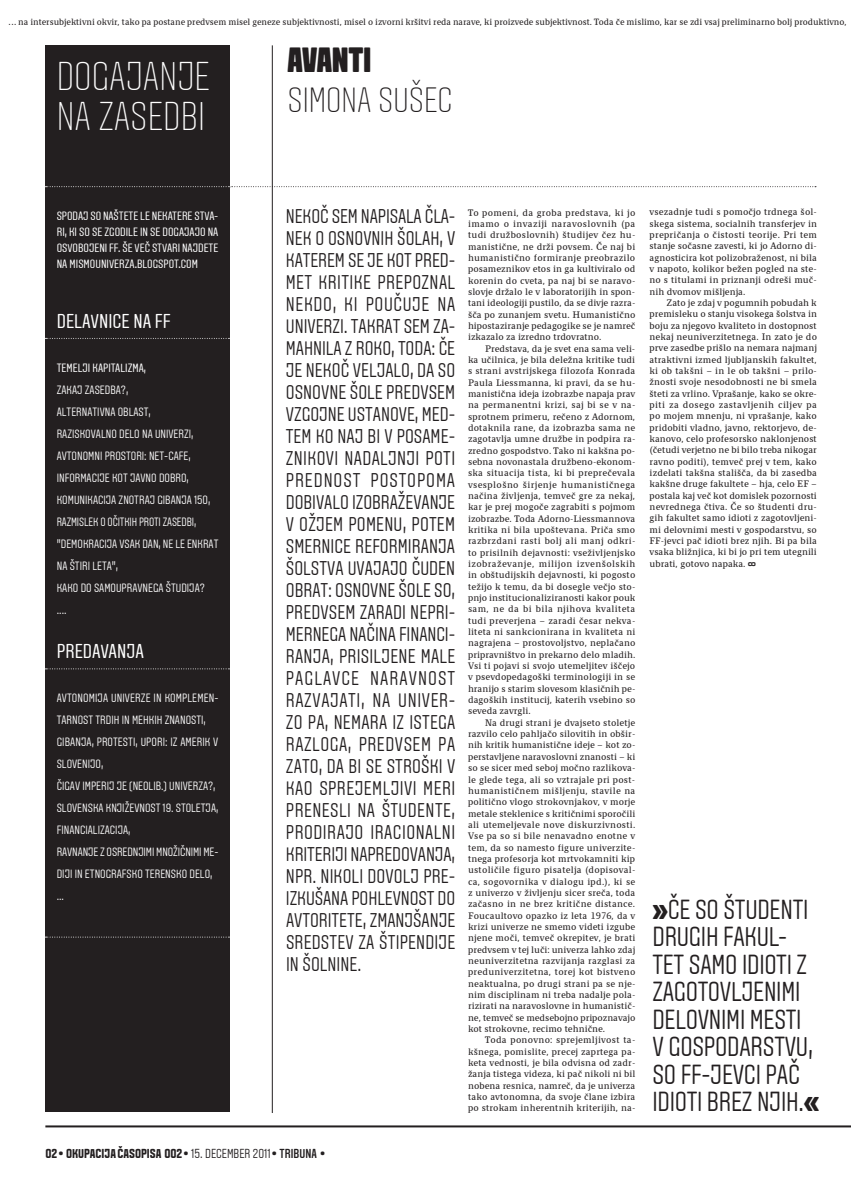
<style>
.page{position:relative;width:851px;height:1191px;background:#fff}
.page>*{position:absolute;margin:0;border:0;box-sizing:border-box;transform-origin:0 0}
.t1{font:200 40px/40px "Aveny TSTREHA";color:#fff}
.t2{font:200 35px "Aveny TSTREHA";color:#231f20}
.t3{font:900 35px "Aveny TSTREHA";color:#231f20}
.t4{font:300 27.5px/27.5px "Aveny TSTREHA";letter-spacing:-.01em;color:#231f20}
.t5{font:20px "Aveny TSTREHA";color:#fff}
.t6{font:300 19.8px/22px "Aveny TSTREHA";color:#231f20}
.t7{font:700 13px "Aveny TSTREHA";color:#231f20}
.t8{font:300 12px/22px "Aveny TSTREHA";color:#fff}
.t9{font:12px/16px "Aveny TSTREHA";color:#fff;text-align:justify}
.t10{font:8.5px/11.3px "Tribunal";color:#231f20;text-align:justify}
.t11{font:8.2px "Tribunal";letter-spacing:-.005em;color:#231f20}
.s1{font-size:8.5px}
.s2{font-family:"Aveny T"}
.s3{font-family:"Aveny T";font-weight:300}
.s4{font-family:"Aveny T";font-weight:500}
.s5{font-family:"Aveny TSTREHA";font-weight:500;font-size:11px}
.s6{font-weight:800}
</style>
<div class="page">
<hr style="left:45px;top:1125px;width:805px;height:2px;background:#231f20">
<hr style="left:272px;top:45px;width:1px;height:1068px;background:#231f20">
<div style="left:45px;top:45px;width:185px;height:1066px;background:#231f20"></div>
<svg style="left:45px;top:186px;width:770px;height:1px"></svg>
<svg style="left:45px;top:338px;width:185px;height:1px"></svg>
<svg style="left:45px;top:668px;width:185px;height:1px"></svg>
<svg style="left:45px;top:936px;width:185px;height:1px"></svg>
<p class="t11" style="left:9px;top:15px;width:839px"><span class="s1">...</span> na intersubjektivni okvir, tako pa postane predvsem misel geneze subjektivnosti, misel o izvorni kršitvi reda narave, ki proizvede subjektivnost. Toda če mislimo, kar se zdi vsaj preliminarno bolj produktivno,</p>
<h1 class="t1" style="left:57px;top:56px;width:155px">DOGAJANJE<br>NA ZASEDBI</h1>
<h2 class="t3" style="left:287px;top:39px;width:83px">AVANTI</h2>
<h2 class="t2" style="left:287px;top:79px;width:167px">SIMONA SUŠEC</h2>
<h3 class="t9" style="left:57px;top:208px;width:163px">SPODAJ SO NAŠTETE LE NEKATERE STVA-RI, KI SO SE ZGODILE IN SE DOGAJAJO NA OSVOBOJENI FF. ŠE VEČ STVARI NAJDETE NA MISMOUNIVERZA.BLOGSPOT.COM</h3>
<h3 class="t5" style="left:57px;top:310px;width:116px">DELAVNICE NA FF</h3>
<h3 class="t9" style="left:57px;top:360px;width:91px">TEMELJI KAPITALIZMA,</h3>
<p class="t8" style="left:57px;top:379px;width:163px">ZAKAJ ZASEDBA?,<br>ALTERNATIVNA O BLAST,<br>RAZISKOVALNO DELO NA UNIVERZI,<br>AVTONOMNI PROSTORI: NET-CAFE,<br>INFORMACIJE KOT JAVNO DOBRO,<br>KOMUNIKACIJA ZNOTRAJ GIBANJA 15O,<br>RAZMISLEK OOČITKIH PROTI ZASEDBI, "DEMOKRACIJA VSAK DAN, NE LE ENKRAT<br>NA ŠTIRI LETA",<br>KAKO DO SAMOUPRAVNEGAŠTUDIJA</p>
<h3 class="t8" style="left:200px;top:577px;width:7px">?</h3>
<h3 class="t8" style="left:57px;top:599px;width:11px">....</h3>
<h3 class="t5" style="left:57px;top:640px;width:89px">PREDAVANJA</h3>
<h3 class="t8" style="left:57px;top:687px;width:38px">AVTONOMIJAUNIVERZEINK</h3>
<h3 class="t8" style="left:170px;top:687px;width:12px">OMPLEMEN</h3>
<h3 class="t8" style="left:214px;top:687px;width:6px">-</h3>
<h3 class="t8" style="left:57px;top:709px;width:6px">TARN</h3>
<h3 class="t8" style="left:78px;top:709px;width:11px">OSTTRDIHINMEHKIHZNAN</h3>
<h3 class="t8" style="left:186px;top:709px;width:22px">OSTI,</h3>
<h3 class="t8" style="left:57px;top:731px;width:6px">GIBANJA</h3>
<h3 class="t8" style="left:92px;top:731px;width:27px">, PROTESTI</h3>
<h3 class="t8" style="left:136px;top:731px;width:37px">, UPORI: IZAMERIKV</h3>
<h3 class="t8" style="left:57px;top:753px;width:21px">SLOVENIJ</h3>
<h3 class="t8" style="left:96px;top:753px;width:9px">O,</h3>
<h3 class="t8" style="left:57px;top:775px;width:6px">ČIGAVIMPERIJJE</h3>
<h3 class="t8" style="left:129px;top:775px;width:44px">(NEOLIB.) UNIVERZA</h3>
<h3 class="t8" style="left:57px;top:775px;width:163px;text-indent:151px">?,<br>SLOVENSKA KNJIŽEVNOST 19. STOLETJA,<br>FINANCIALIZACIJA,<br>RAVNANJE Z OSREDNJIMI MNOŽIČNIMI ME-<br>DIJI IN ETNOGRAFSKO TERENSKO DELO, ...</h3>
<p class="t6" style="left:286px;top:205px;width:171px">NEKOČ SEM NAPISALA ČLA-<br>NEK OOSNOVNIH ŠOLAH, V<br>KATEREM SE JE KOT PRED-<br>MET KRITIKE PREPOZNAL<br>NEKDO, KI POUČUJE NA<br>UNIVERZI. TAKRAT SEM ZA-<br>MAHNILA Z ROKO, TODA: ČE<br>JE NEKOČ VELJALO, DA SO<br>OSNOVNE ŠOLE PREDVSEM<br>VZGOJNE USTANOVE, MED-<br>TEM KO NAJ BI V POSAME-<br>ZNIKOVI NADALJNJI POTI<br>PREDNOST POSTOPOMA<br>DOBIVALO IZOBRAŽEVANJE<br>V OŽJEM POMENU, POTEM<br>SMERNICE REFORMIRANJA<br>ŠOLSTVA UVAJAJO ČUDEN<br>OBRAT: OSNOVNE ŠOLE SO,<br>PREDVSEM ZARADI NEPRI-<br>MERNEGA NAČINA FINANCI-<br>RANJA, PRISILJENE MALE<br>PAGLAVCE NARAVNOST<br>RAZVAJATI, NA UNIVER-<br>ZO PA, NEMARA IZ ISTEGA<br>RAZLOGA, PREDVSEM PA<br>ZATO, DA BI SE STROŠKI V<br>KAO SPREJEMLJIVI MERI<br>PRENESLI NA ŠTUDENTE,<br>PRODIRAJO IRACIONALNI<br>KRITERIJI NAPREDOVANJA,<br>NPR. NIKOLI DOVOLJ PRE-<br>IZKUŠANA POHLEVNOST DO<br>AVTORITETE, ZMANJŠANJE<br>SREDSTEV ZA ŠTIPENDIJE<br>IN ŠOLNINE.</p>
<p class="t10" style="left:468px;top:206px;width:169px">To pomeni, da groba predstava, ki jo imamo o invaziji naravoslovnih (pa tudi družboslovnih) študijev čez hu&shy;manistične, ne drži povsem. Če naj bi humanistično formiranje preobrazilo posameznikov etos in ga kultiviralo od korenin do cveta, pa naj bi se naravo&shy;slovje držalo le v laboratorijih in spon&shy;tani ideologiji pustilo, da se divje razra&shy;šča po zunanjem svetu. Humanistično hipostaziranje pedagogike se je namreč izkazalo za izredno trdovratno.</p>
<p class="t10" style="left:468px;top:342px;width:169px;text-indent:17px">Predstava, da je svet ena sama veli&shy;ka učilnica, je bila deležna kritike tudi s strani avstrijskega filozofa Konrada Paula Liessmanna, ki pravi, da se hu&shy;manistična ideja izobrazbe napaja prav na permanentni krizi, saj bi se v na&shy;sprotnem primeru, rečeno z Adornom, dotaknila rane, da izobrazba sama ne zagotavlja umne družbe in podpira ra&shy;zredno gospodstvo. Tako ni kakšna po&shy;sebna novonastala družbeno-ekonom&shy;ska situacija tista, ki bi preprečevala vsesplošno širjenje humanističnega načina življenja, temveč gre za nekaj, kar je prej mogoče zagrabiti s pojmom izobrazbe. Toda Adorno-Liessmannova kritika ni bila upoštevana. Priča smo razbrzdani rasti bolj ali manj odkri&shy;to prisilnih dejavnosti: vseživljenjsko izobraževanje, milijon izvenšolskih in obštudijskih dejavnosti, ki pogosto težijo k temu, da bi dosegle večjo sto&shy;pnjo institucionaliziranosti kakor pouk sam, ne da bi bila njihova kvaliteta tudi preverjena – zaradi česar nekva&shy;liteta ni sankcionirana in kvaliteta ni nagrajena – prostovoljstvo, neplačano pripravništvo in prekarno delo mladih.<br>Vsi ti pojavi si svojo utemeljitev iščejo v psevdopedagoški terminologiji in se hranijo s starim slovesom klasičnih pe&shy;dagoških institucij, katerih vsebino so seveda zavrgli.</p>
<p class="t10" style="left:468px;top:716px;width:169px;text-indent:17px">Na drugi strani je dvajseto stoletje razvilo celo pahljačo silovitih in obšir&shy;nih kritik humanistične ideje – kot zo&shy;perstavljene naravoslovni znanosti – ki so se sicer med seboj močno razlikova&shy;le glede tega, ali so vztrajale pri post&shy;humanističnem mišljenju, stavile na politično vlogo strokovnjakov, v morje metale steklenice s kritičnimi sporočili ali utemeljevale nove diskurzivnosti.<br>Vse pa so si bile nenavadno enotne v tem, da so namesto figure univerzite&shy;tnega profesorja kot mrtvokamniti kip ustoličile figuro pisatelja (dopisoval&shy;ca, sogovornika v dialogu ipd.), ki se z univerzo v življenju sicer sreča, toda začasno in ne brez kritične distance.<br>Foucaultovo opazko iz leta 1976, da v krizi univerze ne smemo videti izgube njene moči, temveč okrepitev, je brati predvsem v tej luči: univerza lahko zdaj neuniverzitetna razvijanja razglasi za preduniverzitetna, torej kot bistveno neaktualna, po drugi strani pa se nje&shy;nim disciplinam ni treba nadalje pola&shy;rizirati na naravoslovne in humanistič&shy;ne, temveč se medsebojno pripoznavajo kot strokovne, recimo tehnične.</p>
<p class="t10" style="left:468px;top:1033px;width:169px;text-indent:17px">Toda ponovno: sprejemljivost ta&shy;kšnega, pomislite, precej zaprtega pa&shy;keta vednosti, je bila odvisna od zadr&shy;žanja tistega videza, ki pač nikoli ni bil nobena resnica, namreč, da je univerza tako avtonomna, da svoje člane izbira po strokam inherentnih kriterijih, na-</p>
<h3 class="t7" style="left:45px;top:1146px;width:281px">02 <span class="s2">•</span> OKUPACIJA ČASOPISA 002 <span class="s2">•</span> <span class="s3">15. DECEMBER 2011</span>• <span class="s4">TRIBUNA</span> <span class="s2">•</span></h3>
<p class="t10" style="left:649px;top:206px;width:169px">vsezadnje tudi s pomočjo trdnega šol&shy;skega sistema, socialnih transferjev in prepričanja o čistosti teorije. Pri tem stanje sočasne zavesti, ki jo Adorno di&shy;agnosticira kot polizobraženost, ni bila v napoto, kolikor bežen pogled na ste&shy;no s titulami in priznanji odreši muč&shy;nih dvomov mišljenja.</p>
<p class="t10" style="left:649px;top:296px;width:169px;text-indent:17px">Zato je zdaj v pogumnih pobudah k premisleku o stanju visokega šolstva in boju za njegovo kvaliteto in dostopnost nekaj neuniverzitetnega. In zato je do prve zasedbe prišlo na nemara najmanj atraktivni izmed ljubljanskih fakultet, ki ob takšni – in le ob takšni – prilo&shy;žnosti svoje nesodobnosti ne bi smela šteti za vrlino. Vprašanje, kako se okre&shy;piti za dosego zastavljenih ciljev pa po mojem mnenju, ni vprašanje, kako pridobiti vladno, javno, rektorjevo, de&shy;kanovo, celo profesorsko naklonjenost (četudi verjetno ne bi bilo treba nikogar ravno poditi), temveč prej v tem, kako izdelati takšna stališča, da bi zasedba kakšne druge fakultete – hja, celo EF – postala kaj več kot domislek pozornosti nevrednega čtiva. Če so študenti dru&shy;gih fakultet samo idioti z zagotovljeni&shy;mi delovnimi mesti v gospodarstvu, so FF-jevci pač idioti brez njih. Bi pa bila vsaka bližnjica, ki bi jo pri tem utegnili ubrati, gotovo napaka. <span class="s5">∞</span></p>
<h3 class="t4" style="left:652px;top:895px;width:168px"><span class="s6">»</span>ČE SO ŠTUDENTI<br>DRUGIH FAKUL-<br>TET SAMO IDIOTI Z<br>ZAGOTOVLJENIMI<br>DELOVNIMI MESTI<br>V GOSPODARSTVU,<br>SOFF-JEVCI PAČ<br>IDIOTI BREZ NJIH.<span class="s6">«</span></h3>
</div>
